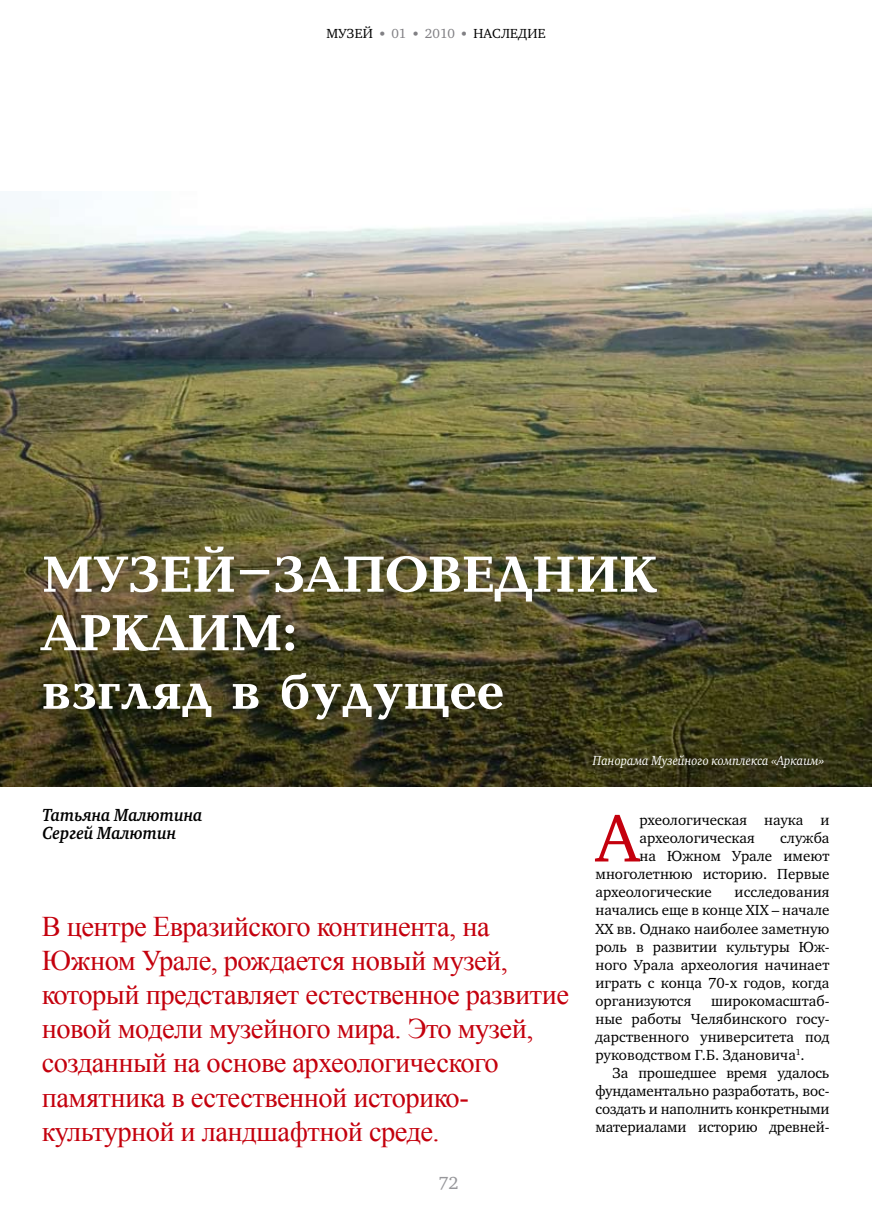
<style>
.page{position:relative;width:872px;height:1212px;background:#fff}
.page>*{position:absolute;margin:0;border:0;box-sizing:border-box;transform-origin:0 0}
.t1{font:68.7px "Charter C";color:#c4000d}
.t2{font:700 52.5px/58.5px "Baltica";color:#fff}
.t3{font:28.5px/34.2px "Times New Roman";letter-spacing:-.02em;color:#c4000d}
.t4{font:italic 700 18px/18px "Charter C";color:#000;scale:.9 1}
.t5{font:18px "Charter C";color:#97979b}
.t6{font:15px/18px "Charter C";color:#000;text-align:justify}
.t7{font:italic 13.5px "Charter C";color:#fff;scale:.9 1}
.t8{font:13.5px "Charter C";letter-spacing:.14em;color:#000}
.t9{font:13.5px "Charter C";letter-spacing:-.01em;color:#818084}
</style>
<div class="page">
<img style="left:0;top:191px;width:872px;height:596px">
<p class="t8" style="left:326px;top:26px;width:48px">музей</p>
<p class="t9" style="left:380px;top:26px;width:28px">● 01</p>
<p class="t9" style="left:413px;top:26px;width:43px">● 2010</p>
<p class="t8" style="left:462px;top:26px;width:85px"><sup>●</sup> наследие</p>
<h2 class="t2" style="left:42px;top:547px;width:617px">Музей-заповедник<br>Аркаим:<br>взгляд в будущее</h2>
<p class="t4" style="left:43px;top:806px;width:179px">Татьяна Малютина<br>Сергей Малютин</p>
<p class="t3" style="left:42px;top:908px;width:529px">В центре Евразийского континента, на Южном Урале, рождается новый музей, который представляет естественное развитие новой модели музейного мира. Это музей, созданный на основе археологического памятника в естественной историко&shy;культурной и ландшафтной среде.</p>
<p class="t5" style="left:438px;top:1173px;width:21px">72</p>
<p class="t7" style="left:593px;top:752px;width:258px">Панорама Музейного комплекса «Аркаим»</p>
<h1 class="t1" style="left:595px;top:800px;width:47px">А</h1>
<p class="t6" style="left:639px;top:811px;width:191px">рхеологическая наука и археологическая</p>
<p class="t6" style="left:780px;top:829px;width:51px">служба</p>
<p class="t6" style="left:639px;top:847px;width:191px">на Южном Урале имеют</p>
<p class="t6" style="left:595px;top:865px;width:235px">многолетнюю историю. Первые</p>
<p class="t6" style="left:595px;top:883px;width:118px">археологические</p>
<p class="t6" style="left:595px;top:883px;width:235px;text-indent:139px">исследования начались еще в конце XIX – начале XX вв. Однако наиболее заметную роль в развитии культуры Юж&shy;ного Урала археология начинает играть с конца 70-х годов, когда организуются</p>
<p class="t6" style="left:595px;top:991px;width:235px;text-indent:116px">широкомасштаб&shy;ные работы Челябинского госу&shy;дарственного университета под руководством Г.Б. Здановича<sup>1</sup>.</p>
<p class="t6" style="left:595px;top:1063px;width:235px;text-indent:17px">За прошедшее время удалось фундаментально разработать, вос&shy;создать и наполнить конкретными материалами историю древней-</p>
</div>
